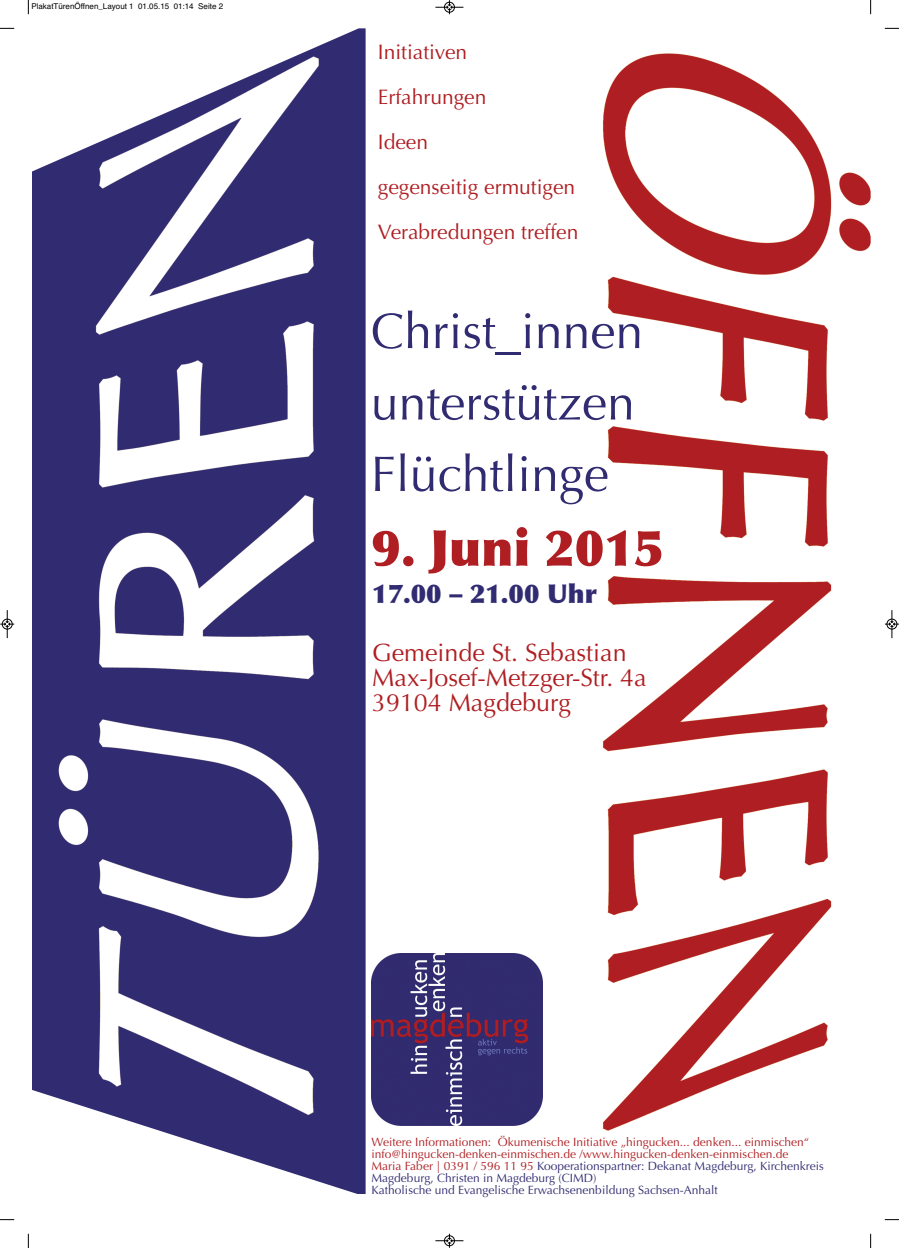
<style>
.page{position:relative;width:899px;height:1248px;background:#fff}
.page>*{position:absolute;margin:0;border:0;box-sizing:border-box;transform-origin:0 0}
.t1{font:50px/71.4px "Optima";color:#312b71}
.t2{font:900 50px "Optima";color:#af1e22}
.t3{font:900 26px "Optima";color:#312b71}
.t4{font:25px/25px "Optima";color:#af1e22}
.t5{font:21px/45px "Optima";color:#af1e22}
.t6{font:12px/12px "Optima";color:#af1e22}
.t7{font:8px "Helvetica";color:#000}
.s1{color:#312b71}
</style>
<div class="page">
<img style="left:33px;top:28px;width:332px;height:1165px">
<img style="left:602px;top:53px;width:268px;height:1078px">
<img style="left:371px;top:953px;width:172px;height:172px">
<svg style="left:28px;top:0;width:1px;height:14px"></svg>
<svg style="left:0;top:28px;width:14px;height:1px"></svg>
<svg style="left:870px;top:0;width:1px;height:14px"></svg>
<svg style="left:884px;top:28px;width:15px;height:1px"></svg>
<svg style="left:28px;top:1233px;width:1px;height:14px"></svg>
<svg style="left:0;top:1219px;width:14px;height:1px"></svg>
<svg style="left:870px;top:1233px;width:1px;height:14px"></svg>
<svg style="left:884px;top:1219px;width:15px;height:1px"></svg>
<svg style="left:435px;top:0;width:28px;height:14px"></svg>
<svg style="left:435px;top:1233px;width:28px;height:14px"></svg>
<svg style="left:0;top:610px;width:14px;height:28px"></svg>
<svg style="left:884px;top:610px;width:14px;height:28px"></svg>
<p class="t7" style="left:31px;top:2px;width:193px">PlakatTürenÖffnen_Layout 1 01.05.15 01:14 Seite 2</p>
<h3 class="t5" style="left:378px;top:30px;width:202px">Initiativen<br>Erfahrungen<br>Ideen<br>gegenseitig ermutigen<br>Verabredungen treffen</h3>
<h1 class="t1" style="left:371px;top:296px;width:274px">Christ_innen unterstützen<br>Flüchtlinge</h1>
<h1 class="t2" style="left:371px;top:518px;width:294px">9. Juni 2015</h1>
<h2 class="t3" style="left:372px;top:578px;width:226px">17.00 – 21.00 Uhr</h2>
<h3 class="t4" style="left:372px;top:640px;width:276px">Gemeinde St. Sebastian<br>Max-Josef-Metzger-Str. 4a<br>39104 Magdeburg</h3>
<p class="t6" style="left:371px;top:1135px;width:453px">Weitere Informationen: Ökumenische Initiative „hingucken... denken... einmischen“ info@hingucken-denken-einmischen.de /www.hingucken-denken-einmischen.de<br>Maria Faber | 0391 / 596 11 95 <span class="s1">Kooperationspartner: Dekanat Magdeburg, Kirchenkreis Magdeburg, Christen in Magdeburg (CIMD)<br>Katholische und Evangelische Erwachsenenbildung Sachsen-Anhalt</span></p>
</div>
